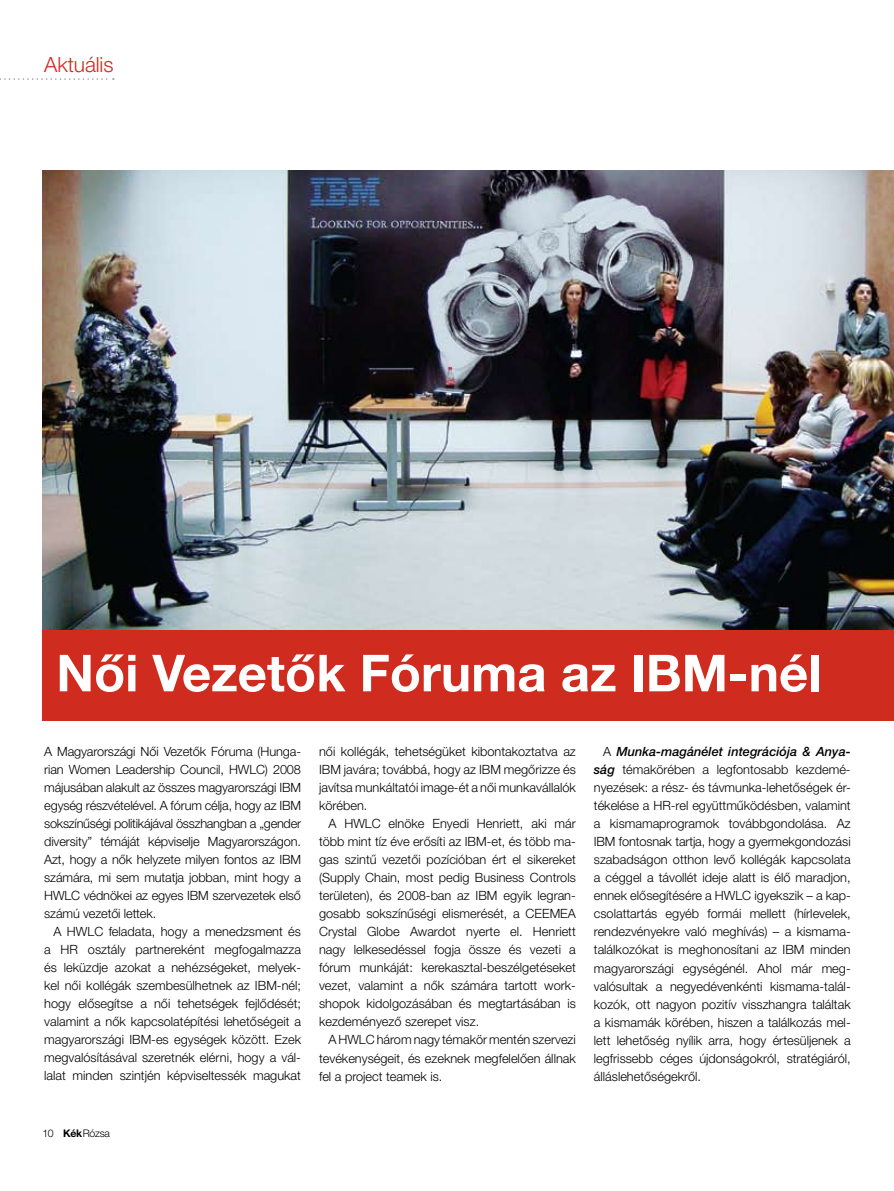
<style>
.page{position:relative;width:894px;height:1191px;background:#fff}
.page>*{position:absolute;margin:0;border:0;box-sizing:border-box;transform-origin:0 0}
.t1{font:700 51px "Helvetica M";color:#fff}
.t2{font:300 21px "Helvetica M";letter-spacing:-.005em;color:#d02b1f}
.t3{font:300 12.75px/18px "Helvetica M";color:#000}
.t4{font:300 10.5px "Helvetica M";letter-spacing:-.03em;color:#000}
.s1{font-weight:500;font-style:italic}
.s2{font-weight:700}
</style>
<div class="page">
<svg style="left:0;top:78px;width:114px;height:2px"></svg>
<img style="left:43px;top:170px;width:851px;height:460px">
<div style="left:43px;top:630px;width:851px;height:90px;background:#d02b1f"></div>
<h2 class="t2" style="left:44px;top:52px;width:71px">Aktuális</h2>
<h1 class="t1" style="left:56px;top:641px;width:766px">Női Vezetők Fóruma az IBM-nél</h1>
<p class="t3" style="left:44px;top:742px;width:258px">A Magyarországi Női Vezetők Fóruma (Hunga&shy;rian Women Leadership Council, HWLC) 2008 májusában alakult az összes magyarországi IBM egység részvételével. A fórum célja, hogy az IBM sokszínűségi politikájával összhangban a „gender diversity” témáját képviselje Magyarországon.<br>Azt, hogy a nők helyzete milyen fontos az IBM számára, mi sem mutatja jobban, mint hogy a HWLC védnökei az egyes IBM szervezetek első számú vezetői lettek.</p>
<p class="t3" style="left:44px;top:922px;width:258px;text-indent:9px">A HWLC feladata, hogy a menedzsment és a HR osztály partnereként megfogalmazza és leküzdje azokat a nehézségeket, melyek&shy;kel nõi kollégák szembesülhetnek az IBM-nél; hogy elõsegítse a nõi tehetségek fejlõdését; valamint a nõk kapcsolatépítési lehetõségeit a magyarországi IBM-es egységek között. Ezek megvalósításával szeretnék elérni, hogy a vál&shy;lalat minden szintjén képviseltessék magukat</p>
<p class="t3" style="left:319px;top:742px;width:258px;text-align:justify">nõi kollégák, tehetségüket kibontakoztatva az IBM javára; továbbá, hogy az IBM megőrizze és javítsa munkáltatói image-ét a nõi munkavállalók körében.</p>
<p class="t3" style="left:319px;top:814px;width:258px;text-indent:9px">A HWLC elnöke Enyedi Henriett, aki már több mint tíz éve erősíti az IBM-et, és több ma&shy;gas szintű vezetői pozícióban ért el sikereket (Supply Chain, most pedig Business Controls területen), és 2008-ban az IBM egyik legran&shy;gosabb sokszínűségi elismerését, a CEEMEA Crystal Globe Awardot nyerte el. Henriett nagy lelkesedéssel fogja össze és vezeti a fórum munkáját: kerekasztal-beszélgetéseket vezet, valamint a nők számára tartott work&shy;shopok kidolgozásában és megtartásában is kezdeményező szerepet visz.</p>
<p class="t3" style="left:319px;top:1030px;width:258px;text-align:justify;text-indent:9px">A HWLC három nagy témakör mentén szervezi tevékenységeit, és ezeknek megfelelően állnak fel a project teamek is.</p>
<p class="t3" style="left:594px;top:742px;width:258px;text-indent:9px">A <span class="s1">Munka-magánélet integrációja &amp; Anya&shy;ság</span> témakörében a legfontosabb kezdemé&shy;nyezések: a rész- és távmunka-lehetőségek ér&shy;tékelése a HR-rel együttműködésben, valamint a kismamaprogramok továbbgondolása. Az IBM fontosnak tartja, hogy a gyermekgondozási szabadságon otthon levõ kollégák kapcsolata a céggel a távollét ideje alatt is élõ maradjon, ennek elõsegítésére a HWLC igyekszik – a kap&shy;csolattartás egyéb formái mellett (hírlevelek, rendezvényekre való meghívás) – a kismama&shy;találkozókat is meghonosítani az IBM minden magyarországi egységénél. Ahol már meg&shy;valósultak a negyedévenkénti kismama-talál&shy;kozók, ott nagyon pozitív visszhangra találtak a kismamák körében, hiszen a találkozás mel&shy;lett lehetőség nyílik arra, hogy értesüljenek a legfrissebb céges újdonságokról, stratégiáról, álláslehetőségekről.</p>
<p class="t4" style="left:43px;top:1126px;width:69px">10 <span class="s2">Kék</span> Rózsa</p>
</div>
